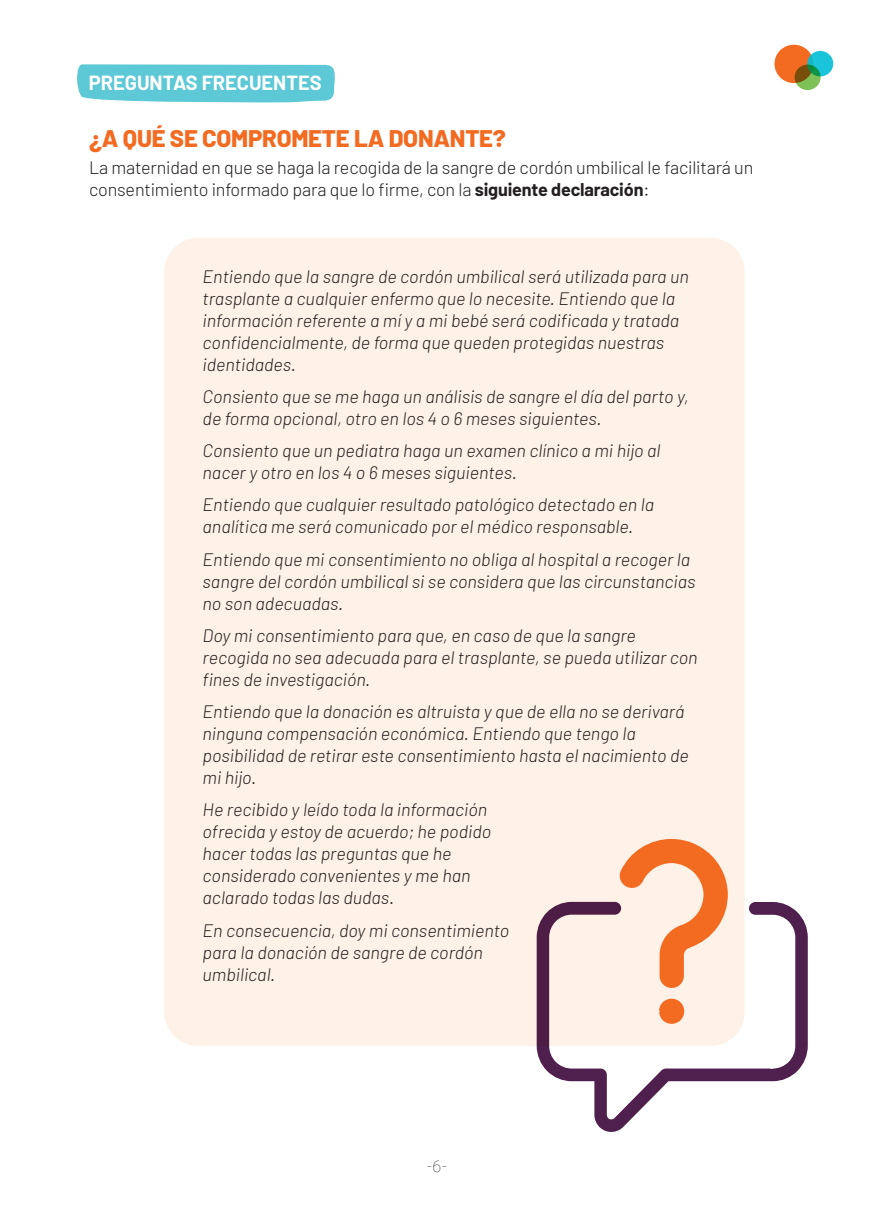
<style>
.page{position:relative;width:874px;height:1225px;background:#fff}
.page>*{position:absolute;margin:0;border:0;box-sizing:border-box;transform-origin:0 0}
.Heading_1_-_left{font:800 24px "Barlow";letter-spacing:-.01em;color:#f36a21}
.Heading_1_-_left-2{font:700 20px "Barlow";color:#fff}
.Heading_1_-_left-3{font:italic 300 18px/22px "Barlow";color:#231f20}
.Heading_1_-_left-4{font:300 18px/22px "Barlow";letter-spacing:-.01em;color:#231f20}
.Heading_1_-_left-5{font:100 16px "Roboto";color:#231f20}
.s1{font-weight:700}
</style>
<div class="page">
<div style="left:164px;top:238px;width:580px;height:808px;background:#fef1e7;border-radius:34px"></div>
<svg style="left:77px;top:64px;width:258px;height:39px;background:#68cbd8"></svg>
<svg style="left:774px;top:45px;width:58px;height:45px"></svg>
<svg style="left:536px;top:896px;width:272px;height:236px"></svg>
<svg style="left:617px;top:839px;width:111px;height:151px"></svg>
<svg style="left:657px;top:997px;width:28px;height:27px"></svg>
<p class="Heading_1_-_left-2" style="left:89px;top:70px;width:234px">PREGUNTAS FRECUENTES</p>
<p class="Heading_1_-_left" style="left:89px;top:123px;width:418px">¿A QUÉ SE COMPROMETE LA DONANTE?</p>
<p class="Heading_1_-_left-4" style="left:89px;top:156px;width:665px">La maternidad en que se haga la recogida de la sangre de cordón umbilical le facilitará un consentimiento informado para que lo firme, con la <span class="s1">siguiente declaración</span>:</p>
<p class="Heading_1_-_left-3" style="left:202px;top:265px;width:487px">Entiendo que la sangre de cordón umbilical será utilizada para un trasplante a cualquier enfermo que lo necesite. Entiendo que la información referente a mí y a mi bebé será codificada y tratada confidencialmente, de forma que queden protegidas nuestras identidades.</p>
<p class="Heading_1_-_left-3" style="left:202px;top:385px;width:487px">Consiento que se me haga un análisis de sangre el día del parto y, de forma opcional, otro en los 4 o 6 meses siguientes.</p>
<p class="Heading_1_-_left-3" style="left:202px;top:439px;width:459px">Consiento que un pediatra haga un examen clínico a mi hijo al nacer y otro en los 4 o 6 meses siguientes.</p>
<p class="Heading_1_-_left-3" style="left:202px;top:493px;width:453px">Entiendo que cualquier resultado patológico detectado en la analítica me será comunicado por el médico responsable.</p>
<p class="Heading_1_-_left-3" style="left:202px;top:547px;width:494px">Entiendo que mi consentimiento no obliga al hospital a recoger la sangre del cordón umbilical si se considera que las circunstancias no son adecuadas.</p>
<p class="Heading_1_-_left-3" style="left:202px;top:624px;width:496px">Doy mi consentimiento para que, en caso de que la sangre recogida no sea adecuada para el trasplante, se pueda utilizar con fines de investigación.</p>
<p class="Heading_1_-_left-3" style="left:202px;top:700px;width:487px">Entiendo que la donación es altruista y que de ella no se derivará ninguna compensación económica. Entiendo que tengo la posibilidad de retirar este consentimiento hasta el nacimiento de mi hijo.</p>
<p class="Heading_1_-_left-3" style="left:202px;top:798px;width:290px">He recibido y leído toda la información ofrecida y estoy de acuerdo; he podido hacer todas las preguntas que he considerado convenientes y me han aclarado todas las dudas.</p>
<p class="Heading_1_-_left-3" style="left:202px;top:918px;width:308px">En consecuencia, doy mi consentimiento para la donación de sangre de cordón umbilical.</p>
<p class="Heading_1_-_left-5" style="left:427px;top:1155px;width:21px">-6-</p>
</div>
